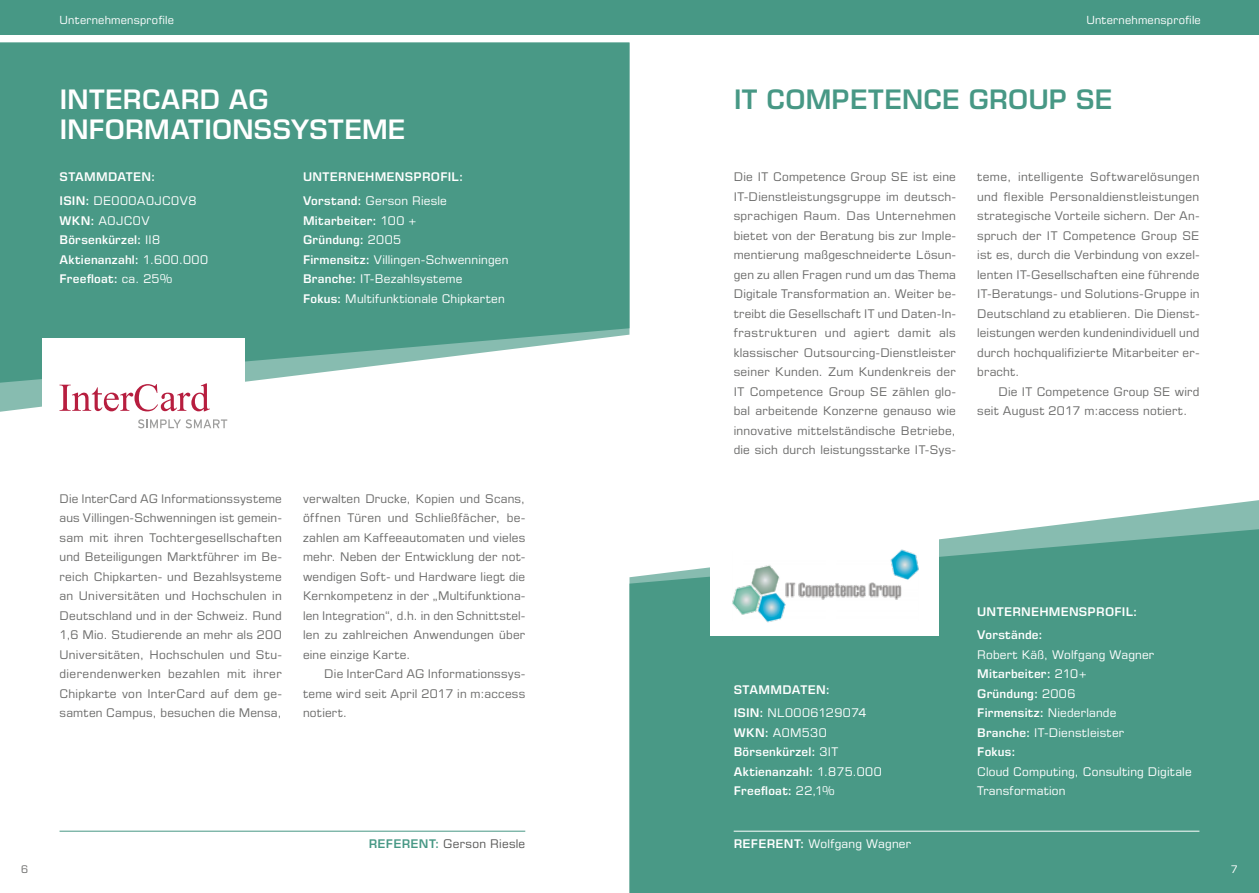
<style>
.page{position:relative;width:1259px;height:893px;background:#fff}
.page>*{position:absolute;margin:0;border:0;box-sizing:border-box;transform-origin:0 0}
.t1{font:600 27px/30px "Eurostile LT Std";letter-spacing:-.015em;color:#fff}
.t2{font:600 27px "Eurostile LT Std";letter-spacing:-.015em;color:#479885}
.t3{font:12px/19.5px "Eurostile LT Std";letter-spacing:.02em;color:#6b6b6a;text-align:justify}
.t4{font:12px/19.5px "Eurostile LT Std";letter-spacing:.015em;color:#fff}
.t5{font:600 12px/19.5px "Eurostile LT Std";letter-spacing:.02em;color:#fff}
.t6{font:12px "Eurostile LT Std";letter-spacing:.02em;color:#575756}
.t7{font:11.25px "Eurostile LT Std";letter-spacing:.02em;color:#fff}
.t8{font:10.5px "Eurostile LT Std";color:#6b6b6a}
.t9{font:10.5px "Eurostile LT Std";color:#fff}
.s1{font-weight:400}
.s2{font-weight:600}
.s3{font-weight:600;color:#479885}
</style>
<div class="page">
<svg style="left:1032px;top:500px;width:227px;height:28px"></svg>
<div style="left:629px;top:528px;width:630px;height:365px;background:#499986"></div>
<div style="left:0;top:0;width:1259px;height:34px;background:#479885"></div>
<svg style="left:0;top:384px;width:42px;height:28px"></svg>
<svg style="left:0;top:43px;width:629px;height:341px;background:#539e8c"></svg>
<hr style="left:60px;top:831px;width:465px;height:1px;background:#479885">
<hr style="left:733px;top:831px;width:466px;height:1px;background:#fff">
<div style="left:710px;top:532px;width:228px;height:104px;background:#fff"></div>
<img style="left:732px;top:549px;width:187px;height:74px">
<div style="left:43px;top:338px;width:202px;height:135px;background:#fff"></div>
<svg style="left:59px;top:383px;width:151px;height:28px"></svg>
<svg style="left:138px;top:419px;width:89px;height:9px"></svg>
<p class="t7" style="left:60px;top:13px;width:116px">Unternehmensprofile</p>
<p class="t7" style="left:1086px;top:13px;width:116px">Unternehmensprofile</p>
<h1 class="t1" style="left:60px;top:84px;width:347px">INTERCARD AG<br>INFORMATIONSSYSTEME</h1>
<p class="t5" style="left:60px;top:165px;width:138px;line-height:23.7px">STAMMDATEN:<br>ISIN: <span class="s1">DE000A0JC0V8</span></p>
<p class="t5" style="left:60px;top:210px;width:150px">WKN: <span class="s1">A0JC0V<br></span>Börsenkürzel: <span class="s1">II8<br></span>Aktienanzahl: <span class="s1">1.600.000<br></span>Freefloat: <span class="s1">ca. 25%</span></p>
<p class="t5" style="left:303px;top:165px;width:162px;line-height:23.7px">UNTERNEHMENSPROFIL:<br>Vorstand: <span class="s1">Gerson Riesle</span></p>
<p class="t4" style="left:303px;top:210px;width:207px"><span class="s2">Mitarbeiter:</span> 100 +<br><span class="s2">Gründung:</span> 2005<br><span class="s2">Firmensitz:</span> Villingen-Schwenningen<br><span class="s2">Branche:</span> IT-Bezahlsysteme<br><span class="s2">Fokus:</span> Multifunktionale Chipkarten</p>
<p class="t3" style="left:60px;top:489px;width:224px">Die InterCard AG Informationssysteme aus Villingen-Schwenningen ist gemein&shy;sam mit ihren Tochtergesellschaften und Beteiligungen Marktführer im Be&shy;reich Chipkarten- und Bezahlsysteme an Universitäten und Hochschulen in Deutschland und in der Schweiz. Rund 1,6 Mio. Studierende an mehr als 200<br>Universitäten, Hochschulen und Stu&shy;dierendenwerken bezahlen mit ihrer Chipkarte von InterCard auf dem ge&shy;samten Campus, besuchen die Mensa,</p>
<p class="t3" style="left:303px;top:489px;width:224px">verwalten Drucke, Kopien und Scans, öffnen Türen und Schließfächer, be&shy;zahlen am Kaffeeautomaten und vieles mehr. Neben der Entwicklung der not&shy;wendigen Soft- und Hardware liegt die Kernkompetenz in der „Multifunktiona&shy;len Integration“, d.h. in den Schnittstel&shy;len zu zahlreichen Anwendungen über eine einzige Karte.</p>
<p class="t3" style="left:303px;top:664px;width:224px;text-indent:21px">Die InterCard AG Informationssys&shy;teme wird seit April 2017 in m:access notiert.</p>
<p class="t6" style="left:369px;top:837px;width:158px"><span class="s3">REFERENT:</span> Gerson Riesle</p>
<h1 class="t2" style="left:733px;top:83px;width:380px">IT COMPETENCE GROUP SE</h1>
<p class="t3" style="left:733px;top:167px;width:224px">Die IT Competence Group SE ist eine IT-Dienstleistungsgruppe im deutsch&shy;sprachigen Raum. Das Unternehmen bietet von der Beratung bis zur Imple&shy;mentierung maßgeschneiderte Lösun&shy;gen zu allen Fragen rund um das Thema Digitale Transformation an. Weiter be&shy;treibt die Gesellschaft IT und Daten-In&shy;frastrukturen und agiert damit als klassischer Outsourcing-Dienstleister seiner Kunden. Zum Kundenkreis der IT Competence Group SE zählen glo&shy;bal arbeitende Konzerne genauso wie innovative mittelständische Betriebe, die sich durch leistungsstarke IT-Sys-</p>
<p class="t3" style="left:977px;top:167px;width:224px">teme, intelligente Softwarelösungen und flexible Personaldienstleistungen strategische Vorteile sichern. Der An&shy;spruch der IT Competence Group SE ist es, durch die Verbindung von exzel&shy;lenten IT-Gesellschaften eine führende IT-Beratungs- und Solutions-Gruppe in Deutschland zu etablieren. Die Dienst&shy;leistungen werden kundenindividuell und durch hochqualifizierte Mitarbeiter er&shy;bracht.</p>
<p class="t3" style="left:977px;top:382px;width:224px;text-indent:21px">Die IT Competence Group SE wird seit August 2017 m:access notiert.</p>
<p class="t5" style="left:733px;top:677px;width:134px;line-height:23.7px">STAMMDATEN:<br>ISIN: <span class="s1">NL0006129074</span></p>
<p class="t5" style="left:733px;top:723px;width:150px">WKN: <span class="s1">A0M530<br></span>Börsenkürzel: <span class="s1">3IT<br></span>Aktienanzahl: <span class="s1">1.875.000<br></span>Freefloat: <span class="s1">22,1%</span></p>
<p class="t4" style="left:733px;top:834px;width:179px"><span class="s2">REFERENT:</span> Wolfgang Wagner</p>
<p class="t5" style="left:977px;top:599px;width:162px;line-height:23.7px">UNTERNEHMENSPROFIL:<br>Vorstände:</p>
<p class="t4" style="left:977px;top:645px;width:179px">Robert Käß, Wolfgang Wagner<br><span class="s2">Mitarbeiter:</span> 210+<br><span class="s2">Gründung:</span> 2006<br><span class="s2">Firmensitz:</span> Niederlande<br><span class="s2">Branche:</span> IT-Dienstleister<br><span class="s2">Fokus:</span></p>
<p class="t4" style="left:977px;top:762px;width:216px">Cloud Computing, Consulting Digitale<br>Transformation</p>
<p class="t8" style="left:21px;top:863px;width:9px">6</p>
<p class="t9" style="left:1230px;top:863px;width:9px">7</p>
</div>
